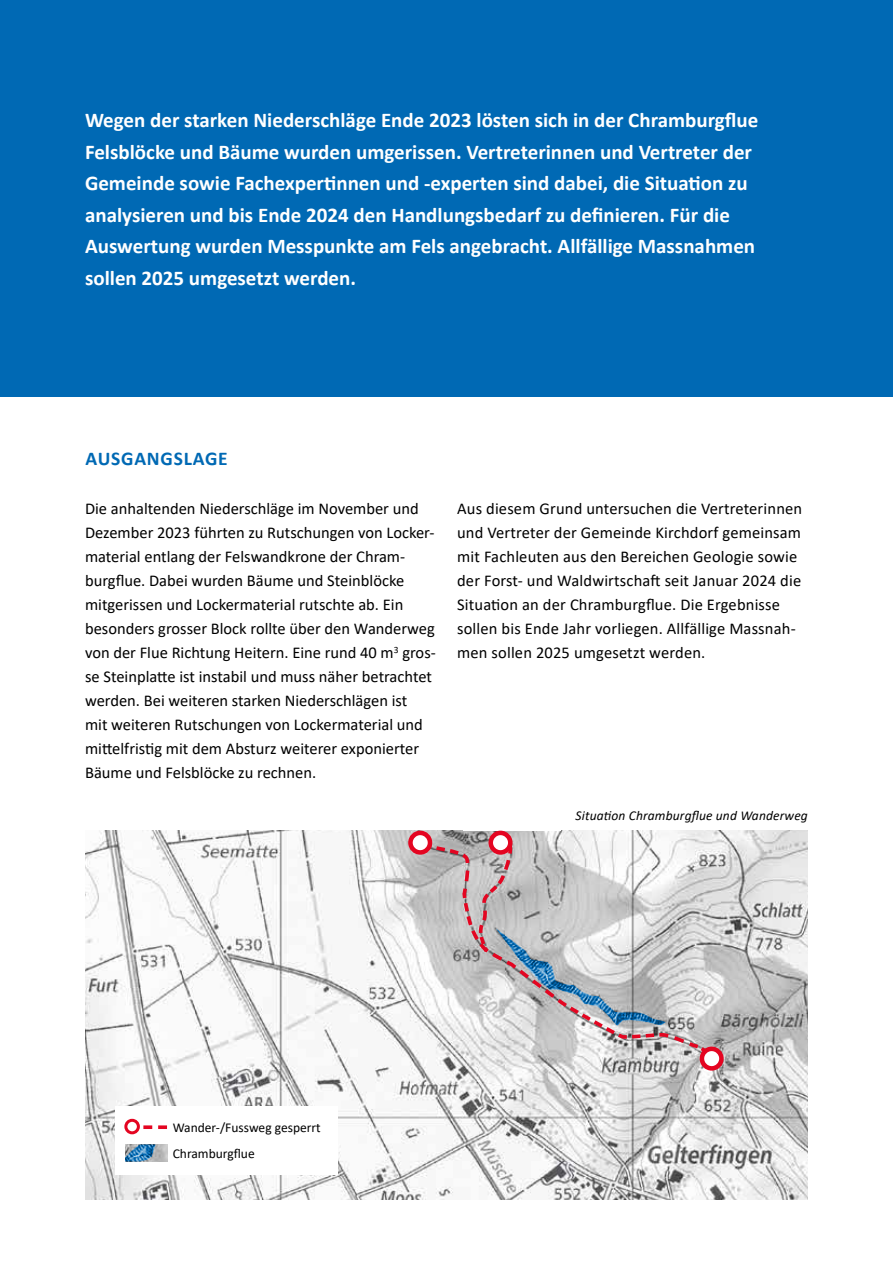
<style>
.page{position:relative;width:893px;height:1263px;background:#fff}
.page>*{position:absolute;margin:0;border:0;box-sizing:border-box;transform-origin:0 0}
.t1{font:700 21px/31.5px "Calibri";color:#fff}
.t2{font:700 19.5px "Calibri";letter-spacing:.04em;color:#0069b4}
.t3{font:16.5px/24px "Calibri";color:#000}
.t4{font:13.5px/26.4px "Calibri";color:#000}
.t5{font:italic 13.5px "Calibri";letter-spacing:.01em;color:#000}
</style>
<div class="page">
<img style="left:85px;top:831px;width:723px;height:368px">
<div style="left:0;top:0;width:893px;height:396px;background:#0069b4"></div>
<svg style="left:413px;top:830px;width:304px;height:235px"></svg>
<svg style="left:430px;top:830px;width:258px;height:216px"></svg>
<svg style="left:410px;top:833px;width:20px;height:19px"></svg>
<div style="left:408px;top:831px;width:24px;height:24px;border:4px solid #e40521;border-radius:50%"></div>
<svg style="left:491px;top:833px;width:19px;height:19px"></svg>
<div style="left:488px;top:831px;width:24px;height:24px;border:4px solid #e40521;border-radius:50%"></div>
<svg style="left:702px;top:1049px;width:19px;height:19px"></svg>
<div style="left:700px;top:1046px;width:24px;height:24px;border:4px solid #e40521;border-radius:50%"></div>
<div style="left:115px;top:1106px;width:223px;height:68px;background:#fff"></div>
<svg style="left:143px;top:1125px;width:24px;height:4px"></svg>
<div style="left:124px;top:1119px;width:16px;height:15px;border:3px solid #e40521;border-radius:50%"></div>
<img style="left:156px;top:1144px;width:11px;height:17px">
<svg style="left:125px;top:1144px;width:31px;height:17px"></svg>
<p class="t1" style="left:85px;top:104px;width:675px">Wegen der starken Niederschläge Ende 2023 lösten sich in der Chramburgflue Felsblöcke und Bäume wurden umgerissen. Vertreterinnen und Vertreter der Gemeinde sowie Fachexpertinnen und -experten sind dabei, die Situation zu analysieren und bis Ende 2024 den Handlungsbedarf zu definieren. Für die Auswertung wurden Messpunkte am Fels angebracht. Allfällige Massnahmen sollen 2025 umgesetzt werden.</p>
<p class="t2" style="left:85px;top:445px;width:144px">AUSGANGSLAGE</p>
<p class="t3" style="left:85px;top:496px;width:352px">Die anhaltenden Niederschläge im November und Dezember 2023 führten zu Rutschungen von Locker&shy;material entlang der Felswandkrone der Chram&shy;burgflue. Dabei wurden Bäume und Steinblöcke mitgerissen und Lockermaterial rutschte ab. Ein besonders grosser Block rollte über den Wanderweg von der Flue Richtung Heitern. Eine rund 40 m<sup>3</sup> gros&shy;se Steinplatte ist instabil und muss näher betrachtet werden. Bei weiteren starken Niederschlägen ist<br>mit weiteren Rutschungen von Lockermaterial und mittelfristig mit dem Absturz weiterer exponierter Bäume und Felsblöcke zu rechnen.</p>
<p class="t3" style="left:457px;top:496px;width:347px">Aus diesem Grund untersuchen die Vertreterinnen und Vertreter der Gemeinde Kirchdorf gemeinsam mit Fachleuten aus den Bereichen Geologie sowie der Forst- und Waldwirtschaft seit Januar 2024 die Situation an der Chramburgflue. Die Ergebnisse sollen bis Ende Jahr vorliegen. Allfällige Massnah&shy;men sollen 2025 umgesetzt werden.</p>
<p class="t4" style="left:173px;top:1113px;width:150px">Wander-/Fussweg gesperrt<br>Chramburgflue</p>
<p class="t5" style="left:576px;top:806px;width:234px">Situation Chramburgflue und Wanderweg</p>
</div>
